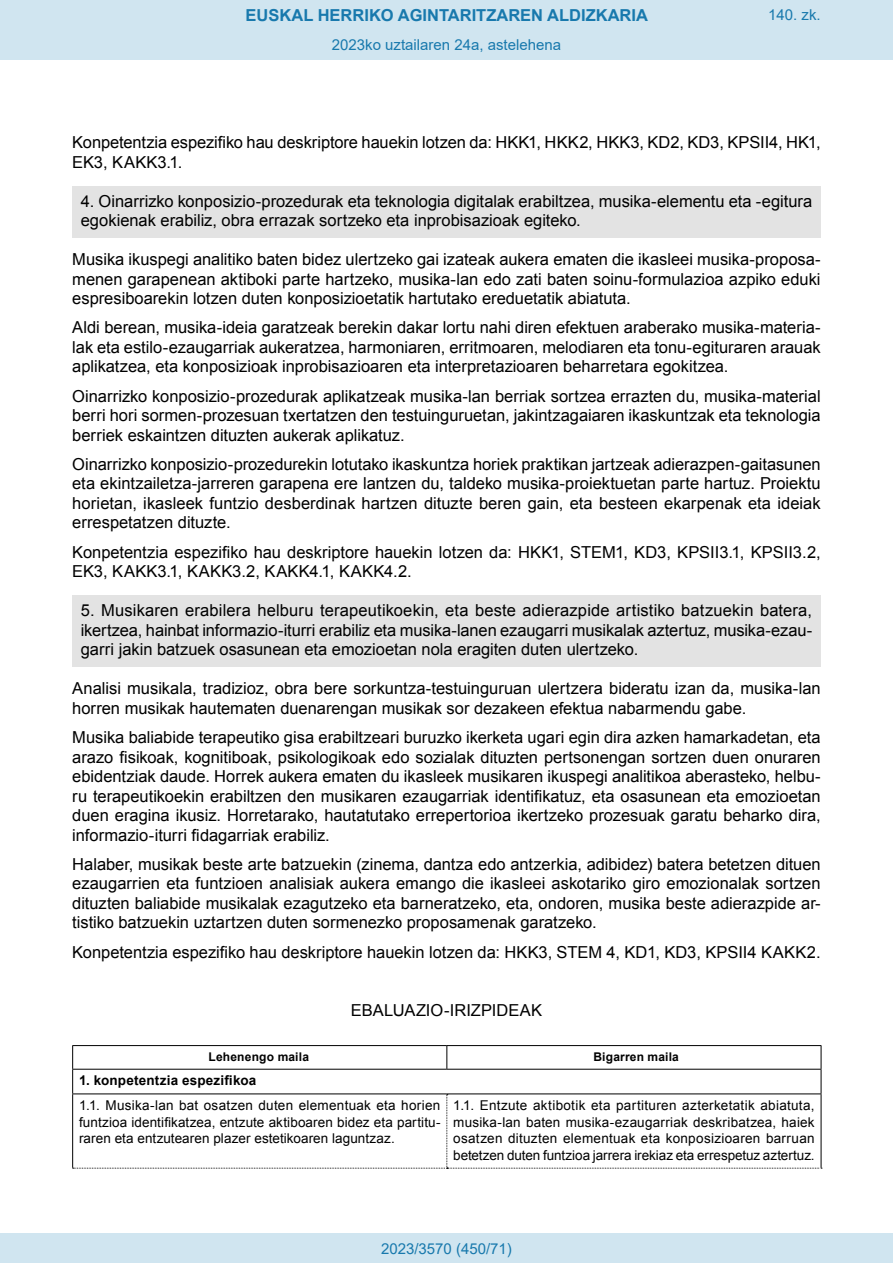
<style>
.page{position:relative;width:893px;height:1263px;background:#fff}
.page>*{position:absolute;margin:0;border:0;box-sizing:border-box;transform-origin:0 0}
.t1{font:16.5px/19.5px "Arial";color:#000;text-align:justify}
.t2{font:700 16.5px "Arial";color:#1879ad}
.Paginacion_Centro{font:15px "Arial";color:#1879ad}
.t3{font:13.5px/16.5px "Arial";letter-spacing:.005em;color:#000}
.t4{font:700 12px "Arial";letter-spacing:.015em;color:#000}
.s1{font-weight:700}
</style>
<div class="page">
<div style="left:72px;top:186px;width:749px;height:52px;background:#e3e3e3"></div>
<div style="left:72px;top:596px;width:749px;height:71px;background:#e3e3e3"></div>
<hr style="left:72px;top:1045px;width:375px;height:1px;background:#000">
<hr style="left:447px;top:1045px;width:374px;height:1px;background:#000">
<svg style="left:72px;top:1046px;width:750px;height:123px"></svg>
<div style="left:0;top:0;width:893px;height:60px;background:#d0e5f0"></div>
<div style="left:0;top:1233px;width:893px;height:30px;background:#d0e5f0"></div>
<p class="t2" style="left:246px;top:3px;width:404px">EUSKAL HERRIKO AGINTARITZAREN ALDIZKARIA</p>
<p class="Paginacion_Centro" style="left:768px;top:5px;width:54px">140. zk.</p>
<p class="Paginacion_Centro" style="left:332px;top:35px;width:231px">2023ko uztailaren 24a, astelehena</p>
<p class="t1" style="left:72px;top:133px;width:750px">Konpetentzia espezifiko hau deskriptore hauekin lotzen da: HKK1, HKK2, HKK3, KD2, KD3, KPSII4, HK1,<br>EK3, KAKK3.1.</p>
<p class="t1" style="left:81px;top:191px;width:733px">4. Oinarrizko konposizio-prozedurak eta teknologia digitalak erabiltzea, musika-elementu eta -egitura egokienak erabiliz, obra errazak sortzeko eta inprobisazioak egiteko.</p>
<p class="t1" style="left:72px;top:250px;width:750px">Musika ikuspegi analitiko baten bidez ulertzeko gai izateak aukera ematen die ikasleei musika-proposa&shy;menen garapenean aktiboki parte hartzeko, musika-lan edo zati baten soinu-formulazioa azpiko eduki espresiboarekin lotzen duten konposizioetatik hartutako ereduetatik abiatuta.</p>
<p class="t1" style="left:72px;top:318px;width:750px">Aldi berean, musika-ideia garatzeak berekin dakar lortu nahi diren efektuen araberako musika-materia&shy;lak eta estilo-ezaugarriak aukeratzea, harmoniaren, erritmoaren, melodiaren eta tonu-egituraren arauak aplikatzea, eta konposizioak inprobisazioaren eta interpretazioaren beharretara egokitzea.</p>
<p class="t1" style="left:72px;top:386px;width:750px">Oinarrizko konposizio-prozedurak aplikatzeak musika-lan berriak sortzea errazten du, musika-material berri hori sormen-prozesuan txertatzen den testuinguruetan, jakintzagaiaren ikaskuntzak eta teknologia berriek eskaintzen dituzten aukerak aplikatuz.</p>
<p class="t1" style="left:72px;top:455px;width:750px">Oinarrizko konposizio-prozedurekin lotutako ikaskuntza horiek praktikan jartzeak adierazpen-gaitasunen eta ekintzailetza-jarreren garapena ere lantzen du, taldeko musika-proiektuetan parte hartuz. Proiektu horietan, ikasleek funtzio desberdinak hartzen dituzte beren gain, eta besteen ekarpenak eta ideiak errespetatzen dituzte.</p>
<p class="t1" style="left:72px;top:542px;width:750px">Konpetentzia espezifiko hau deskriptore hauekin lotzen da: HKK1, STEM1, KD3, KPSII3.1, KPSII3.2,<br>EK3, KAKK3.1, KAKK3.2, KAKK4.1, KAKK4.2.</p>
<p class="t1" style="left:81px;top:601px;width:733px">5. Musikaren erabilera helburu terapeutikoekin, eta beste adierazpide artistiko batzuekin batera, ikertzea, hainbat informazio-iturri erabiliz eta musika-lanen ezaugarri musikalak aztertuz, musika-ezau&shy;garri jakin batzuek osasunean eta emozioetan nola eragiten duten ulertzeko.</p>
<p class="t1" style="left:72px;top:679px;width:750px">Analisi musikala, tradizioz, obra bere sorkuntza-testuinguruan ulertzera bideratu izan da, musika-lan horren musikak hautematen duenarengan musikak sor dezakeen efektua nabarmendu gabe.</p>
<p class="t1" style="left:72px;top:728px;width:750px">Musika baliabide terapeutiko gisa erabiltzeari buruzko ikerketa ugari egin dira azken hamarkadetan, eta arazo fisikoak, kognitiboak, psikologikoak edo sozialak dituzten pertsonengan sortzen duen onuraren ebidentziak daude. Horrek aukera ematen du ikasleek musikaren ikuspegi analitikoa aberasteko, helbu&shy;ru terapeutikoekin erabiltzen den musikaren ezaugarriak identifikatuz, eta osasunean eta emozioetan duen eragina ikusiz. Horretarako, hautatutako errepertorioa ikertzeko prozesuak garatu beharko dira, informazio-iturri fidagarriak erabiliz.</p>
<p class="t1" style="left:72px;top:854px;width:750px">Halaber, musikak beste arte batzuekin (zinema, dantza edo antzerkia, adibidez) batera betetzen dituen ezaugarrien eta funtzioen analisiak aukera emango die ikasleei askotariko giro emozionalak sortzen dituzten baliabide musikalak ezagutzeko eta barneratzeko, eta, ondoren, musika beste adierazpide ar&shy;tistiko batzuekin uztartzen duten sormenezko proposamenak garatzeko.</p>
<p class="t1" style="left:72px;top:942px;width:750px">Konpetentzia espezifiko hau deskriptore hauekin lotzen da: HKK3, STEM 4, KD1, KD3, KPSII4 KAKK2.</p>
<p class="t1" style="left:351px;top:1001px;width:193px">EBALUAZIO-IRIZPIDEAK</p>
<p class="t4" style="left:209px;top:1048px;width:102px">Lehenengo maila</p>
<p class="t4" style="left:593px;top:1048px;width:87px">Bigarren maila</p>
<p class="t3" style="left:79px;top:1068px;width:363px;line-height:24.8px"><span class="s1">1. konpetentzia espezifikoa<br></span>1.1. Musika-lan bat osatzen duten elementuak eta horien</p>
<p class="t3" style="left:79px;top:1114px;width:363px">funtzioa identifikatzea, entzute aktiboaren bidez eta partitu&shy;raren eta entzutearen plazer estetikoaren laguntzaz.</p>
<p class="t3" style="left:453px;top:1097px;width:363px;text-align:justify">1.1. Entzute aktibotik eta partituren azterketatik abiatuta, musika-lan baten musika-ezaugarriak deskribatzea, haiek osatzen dituzten elementuak eta konposizioaren barruan betetzen duten funtzioa jarrera irekiaz eta errespetuz aztertuz.</p>
<p class="Paginacion_Centro" style="left:381px;top:1238px;width:132px">2023/3570 (450/71)</p>
</div>
